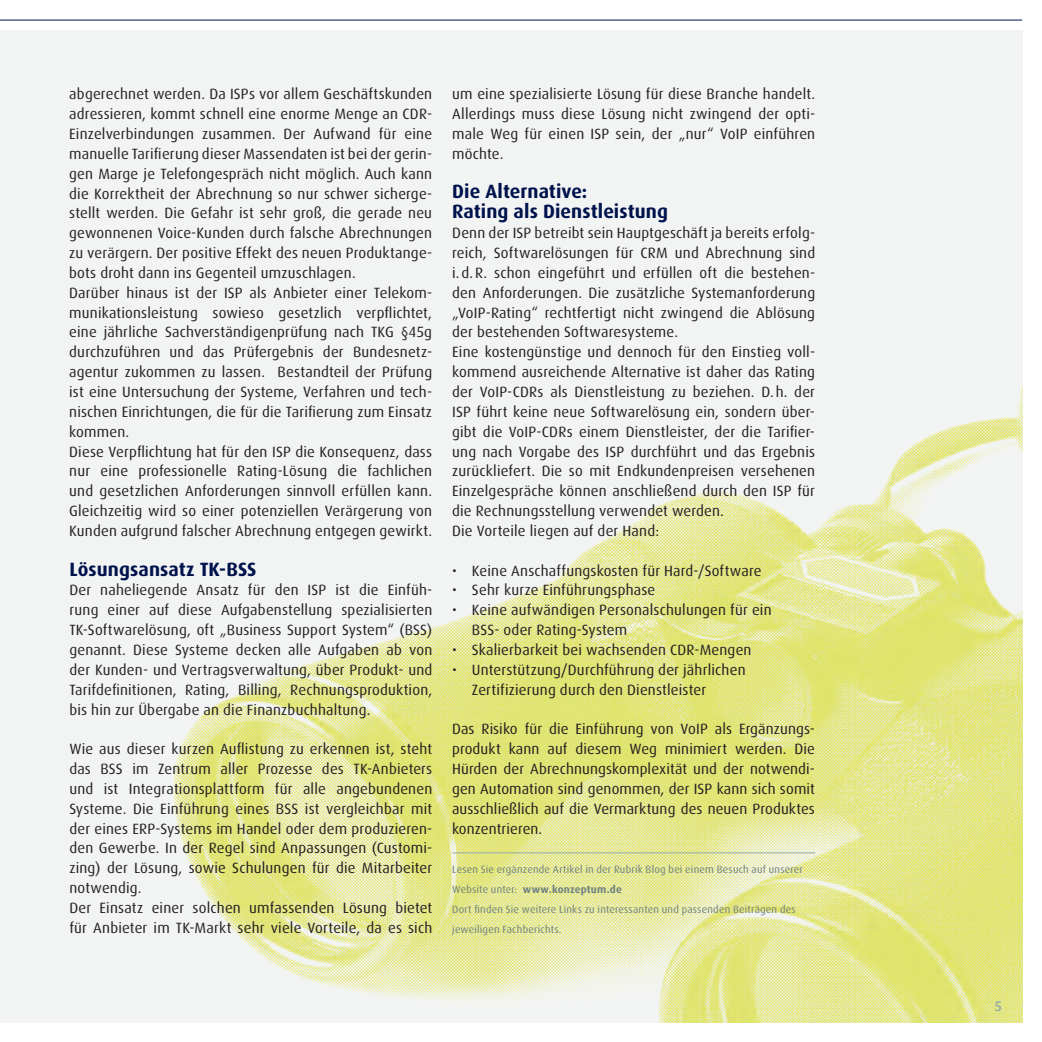
<style>
.page{position:relative;width:1042px;height:1042px;background:#fff}
.page>*{position:absolute;margin:0;border:0;box-sizing:border-box;transform-origin:0 0}
.t1{font:700 19.25px/19.8px "Dax OT";letter-spacing:.005em;color:#00124c}
.t2{font:14.88px/19.8px "Dax OT";letter-spacing:.01em;color:#231f20}
.t3{font:500 14px "Dax OT";color:#95aaaa}
.t4{font:10.5px/19.8px "Dax OT";letter-spacing:.015em;color:#6f8080}
.s1{font-weight:700}
</style>
<div class="page">
<div style="left:0;top:20px;width:1022px;height:1002px;background:#f2f4f4"></div>
<div style="left:0;top:20px;width:1022px;height:10px;background:#fff"></div>
<hr style="left:0;top:20px;width:1022px;height:1px;background:#00124c">
<img style="left:173px;top:387px;width:849px;height:635px">
<hr style="left:452px;top:852px;width:363px;height:1px;background:#95aaaa">
<p class="t2" style="left:69px;top:82px;width:364px">abgerechnet werden. Da ISP s vor allem Geschäftskunden adressieren, kommt schnell eine enorme Menge an CDR</p>
<p class="t2" style="left:69px;top:101px;width:364px;text-indent:358px">- Einzelverbindungen zusammen. Der Aufwand für eine manuelle Tarifierung dieser Massendaten ist bei der gerin&shy;gen Marge je Telefongespräch nicht möglich. Auch kann die Korrektheit der Abrechnung so nur schwer sicherge&shy;stellt werden. Die Gefahr ist sehr groß, die gerade neu gewonnenen Voice-Kunden durch falsche Abrechnungen zu verärgern. Der positive Effekt des neuen Produktange&shy;bots droht dann ins Gegenteil umzuschlagen.<br>Darüber hinaus ist der ISP</p>
<p class="t2" style="left:69px;top:280px;width:364px;text-indent:180px">als Anbieter einer Telekom&shy;munikationsleistung sowieso gesetzlich verpflichtet, eine jährliche Sachverständigenprüfung nach TKG §45g durchzuführen und das Prüfergebnis der Bundesnetz&shy;agentur zukommen zu lassen. Bestandteil der Prüfung ist eine U ntersuchung der Systeme, Verfahren und tech&shy;nischen Einrichtungen, die für die Tarifierung zum Einsatz kommen.<br>Diese Verpflichtung hat für den ISP</p>
<p class="t2" style="left:69px;top:439px;width:364px;text-align:justify;text-indent:226px">die Konsequenz, dass nur eine professionelle Rating-Lösung die fachlichen und gesetzlichen Anforderungen sinnvoll erfüllen kann.<br>Gleichzeitig wird so einer potenziellen Verärgerung von Kunden aufgrund falscher Abrechnung entgegen gewirkt.</p>
<p class="t1" style="left:69px;top:555px;width:162px">Lösungsansatz TK-BSS</p>
<p class="t2" style="left:69px;top:578px;width:240px">Der naheliegende Ansatz für den ISP</p>
<p class="t2" style="left:69px;top:578px;width:364px;text-align:justify;text-indent:266px">ist die Einfüh&shy;rung einer auf diese Aufgabenstellung spezialisierten TK-Softwarelösung, oft „Business Support System“ (BSS</p>
<p class="t2" style="left:69px;top:617px;width:364px;text-align:justify;text-indent:357px">) genannt. Diese Systeme decken alle Aufgaben ab von der Kunden- und Vertragsverwaltung, über Produkt- und Tarifdefinitionen, Rating, Billing, Rechnungsproduktion, bis hin zur Ü bergabe an die Finanzbuchhaltung.</p>
<p class="t2" style="left:69px;top:736px;width:364px">Wie aus dieser kurzen Auflistung zu erkennen ist, steht das BSS</p>
<p class="t2" style="left:69px;top:756px;width:364px;text-align:justify;text-indent:63px">im Zentrum aller Prozesse des TK-Anbieters und ist I ntegrationsplattform für alle angebundenen Systeme. Die Einführung eines BSS</p>
<p class="t2" style="left:305px;top:796px;width:129px">ist vergleichbar mit</p>
<p class="t2" style="left:69px;top:816px;width:364px;text-indent:86px">-Systems im Handel oder dem produzieren&shy;den Gewerbe. I n der Regel sind Anpassungen (Customi&shy;zing) der Lösung, sowie Schulungen für die Mitarbeiter notwendig.<br>Der Einsatz einer solchen umfassenden Lösung bietet für Anbieter im TK-Markt sehr viele Vorteile, da es sich</p>
<p class="t2" style="left:69px;top:816px;width:66px">der eines ERP</p>
<p class="t2" style="left:452px;top:81px;width:364px;text-align:justify">um eine spezialisierte Lösung für diese Branche handelt.<br>Allerdings muss diese Lösung nicht zwingend der opti&shy;male Weg für einen ISP</p>
<p class="t2" style="left:615px;top:121px;width:201px">sein, der „nur“ VoIP einführen</p>
<p class="t2" style="left:452px;top:141px;width:53px">möchte.</p>
<p class="t1" style="left:452px;top:178px;width:217px">Die Alternative:<br>Rating als Dienstleistung</p>
<p class="t2" style="left:452px;top:220px;width:62px">Denn der ISP</p>
<p class="t2" style="left:452px;top:220px;width:364px;text-indent:82px">betreibt sein Hauptgeschäft ja bereits erfolg&shy;reich, Softwarelösungen für CRM</p>
<p class="t2" style="left:452px;top:240px;width:364px;text-indent:223px">und Abrechnung sind i.d. R. schon eingeführt und erfüllen oft die bestehen&shy;den Anforderungen. Die zusätzliche Systemanforderung „VoIP -Rating“ rechtfertigt nicht zwingend die Ablösung der bestehenden Softwaresysteme.<br>Eine kostengünstige und dennoch für den Einstieg voll&shy;kommend ausreichende Alternative ist daher das Rating der VoIP -CDR</p>
<p class="t2" style="left:538px;top:379px;width:279px">s als Dienstleistung zu beziehen. D.h. der</p>
<p class="t2" style="left:452px;top:399px;width:2px">ISP</p>
<p class="t2" style="left:452px;top:399px;width:364px;text-indent:24px">führt keine neue Softwarelösung ein, sondern über&shy;gibt die VoIP -CDR</p>
<p class="t2" style="left:452px;top:419px;width:364px;text-indent:115px">s einem Dienstleister, der die Tarifier&shy;ung nach Vorgabe des ISP</p>
<p class="t2" style="left:452px;top:439px;width:364px;text-align:justify;text-indent:179px">durchführt und das Ergebnis zurückliefert. Die so mit Endkundenpreisen versehenen Einzelgespräche können anschließend durch den ISP</p>
<p class="t2" style="left:797px;top:478px;width:19px">für</p>
<p class="t2" style="left:452px;top:498px;width:273px">die Rechnungsstellung verwendet werden.<br>Die Vorteile liegen auf der Hand:</p>
<p class="t2" style="left:452px;top:558px;width:311px">• Keine Anschaffungskosten für Hard-/Software</p>
<p class="t2" style="left:452px;top:578px;width:205px">• Sehr kurze Einführungsphase</p>
<p class="t2" style="left:472px;top:597px;width:301px;text-indent:-20px">• Keine aufwändigen Personalschulungen für ein<br>BSS</p>
<p class="t2" style="left:494px;top:617px;width:134px">- oder Rating-System</p>
<p class="t2" style="left:452px;top:637px;width:301px">• Skalierbarkeit bei wachsenden CDR-Mengen</p>
<p class="t2" style="left:472px;top:657px;width:275px;text-indent:-20px">• U nterstützung/Durchführung der jährlichen<br>Zertifizierung durch den Dienstleister</p>
<p class="t2" style="left:452px;top:716px;width:364px">Das Risiko für die Einführung von VoIP als Ergänzungs-- produkt kann auf diesem Weg minimiert werden. Die H ürden der Abrechnungskomplexität und der notwendi&shy;gen Automation sind genommen, der ISP</p>
<p class="t2" style="left:452px;top:776px;width:364px;text-align:justify;text-indent:265px">kann sich somit ausschließlich auf die Vermarktung des neuen Produktes konzentrieren.</p>
<p class="t4" style="left:452px;top:858px;width:352px">Lesen Sie ergänzende Artikel in der Rubrik Blog bei einem Besuch auf unserer Website unter: <span class="s1">www.konzeptum.de<br></span>Dort finden Sie weitere Links zu interessanten und passenden Beiträgen des jeweiligen Fachberichts.</p>
<p class="t3" style="left:994px;top:993px;width:9px">5</p>
</div>
